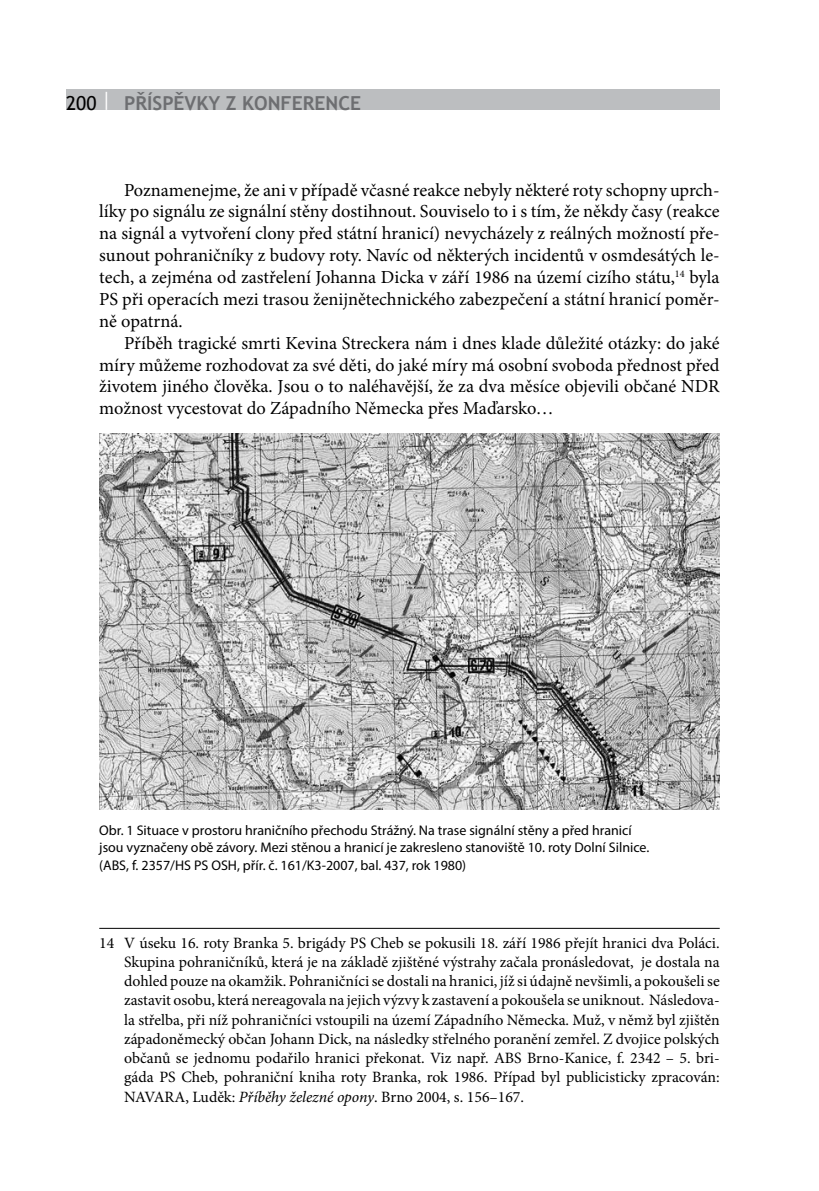
<style>
.page{position:relative;width:819px;height:1191px;background:#fff}
.page>*{position:absolute;margin:0;border:0;box-sizing:border-box;transform-origin:0 0}
.t1{font:700 19.25px "Trebuchet MS";color:#6d6e71}
.t2{font:18.38px/21.9px "Minion Pro";color:#000;text-align:justify}
.t3{font:15.75px/19.2px "Minion Pro";color:#000;text-align:justify}
.t4{font:14px/17.5px "Myriad Pro";color:#000}
.s1{font-weight:400;color:#000}
.s2{font-style:italic}
</style>
<div class="page">
<div style="left:66px;top:89px;width:653px;height:21px;background:#bcbec0"></div>
<hr style="left:99px;top:928px;width:620px;height:1px;background:#000">
<img style="left:99px;top:434px;width:620px;height:375px">
<p class="t1" style="left:66px;top:91px;width:296px"><span class="s1">200</span> <sup>|</sup> PŘÍSPĚVKY Z KONFERENCE</p>
<p class="t2" style="left:99px;top:179px;width:622px;text-indent:25px">Poznamenejme, že ani v případě včasné reakce nebyly některé roty schopny uprch&shy;líky po signálu ze signální stěny dostihnout. Souviselo to i s tím, že někdy časy (reakce na signál a vytvoření clony před státní hranicí) nevycházely z reálných možností pře&shy;sunout pohraničníky z budovy roty. Navíc od některých incidentů v osmdesátých le&shy;tech, a zejména od zastřelení Johanna Dicka v září 1986 na území cizího státu,<sup>14</sup> byla PS při operacích mezi trasou ženijnětechnického zabezpečení a státní hranicí poměr&shy;ně opatrná.</p>
<p class="t2" style="left:99px;top:332px;width:622px;text-indent:25px">Příběh tragické smrti Kevina Streckera nám i dnes klade důležité otázky: do jaké míry můžeme rozhodovat za své děti, do jaké míry má osobní svoboda přednost před životem jiného člověka. Jsou o to naléhavější, že za dva měsíce objevili občané NDR možnost vycestovat do Západního Německa přes Maďarsko…</p>
<p class="t4" style="left:99px;top:821px;width:551px">Obr. 1 Situace v prostoru hraničního přechodu Strážný. Na trase signální stěny a před hranicí jsou vyznačeny obě závory. Mezi stěnou a hranicí je zakresleno stanoviště 10. roty Dolní Silnice. (ABS, f. 2357/HS PS OSH, přír. č. 161/K3-2007, bal. 437, rok 1980)</p>
<p class="t3" style="left:124px;top:933px;width:597px;text-indent:-25px">14 V úseku 16. roty Branka 5. brigády PS Cheb se pokusili 18. září 1986 přejít hranici dva Poláci.<br>Skupina pohraničníků, která je na základě zjištěné výstrahy začala pronásledovat, je dostala na dohled pouze na okamžik. Pohraničníci se dostali na hranici, jíž si údajně nevšimli, a pokoušeli se zastavit osobu, která nereagovala na jejich výzvy k zastavení a pokoušela se uniknout. Následova&shy;la střelba, při níž pohraničníci vstoupili na území Západního Německa. Muž, v němž byl zjištěn západoněmecký občan Johann Dick, na následky střelného poranění zemřel. Z dvojice polských občanů se jednomu podařilo hranici překonat. Viz např. ABS Brno-Kanice, f. 2342 – 5. bri&shy;gáda PS Cheb, pohraniční kniha roty Branka, rok 1986. Případ byl publicisticky zpracován:<br>NAVARA, Luděk: <span class="s2">Příběhy železné opony</span>. Brno 2004, s. 156–167.</p>
</div>
